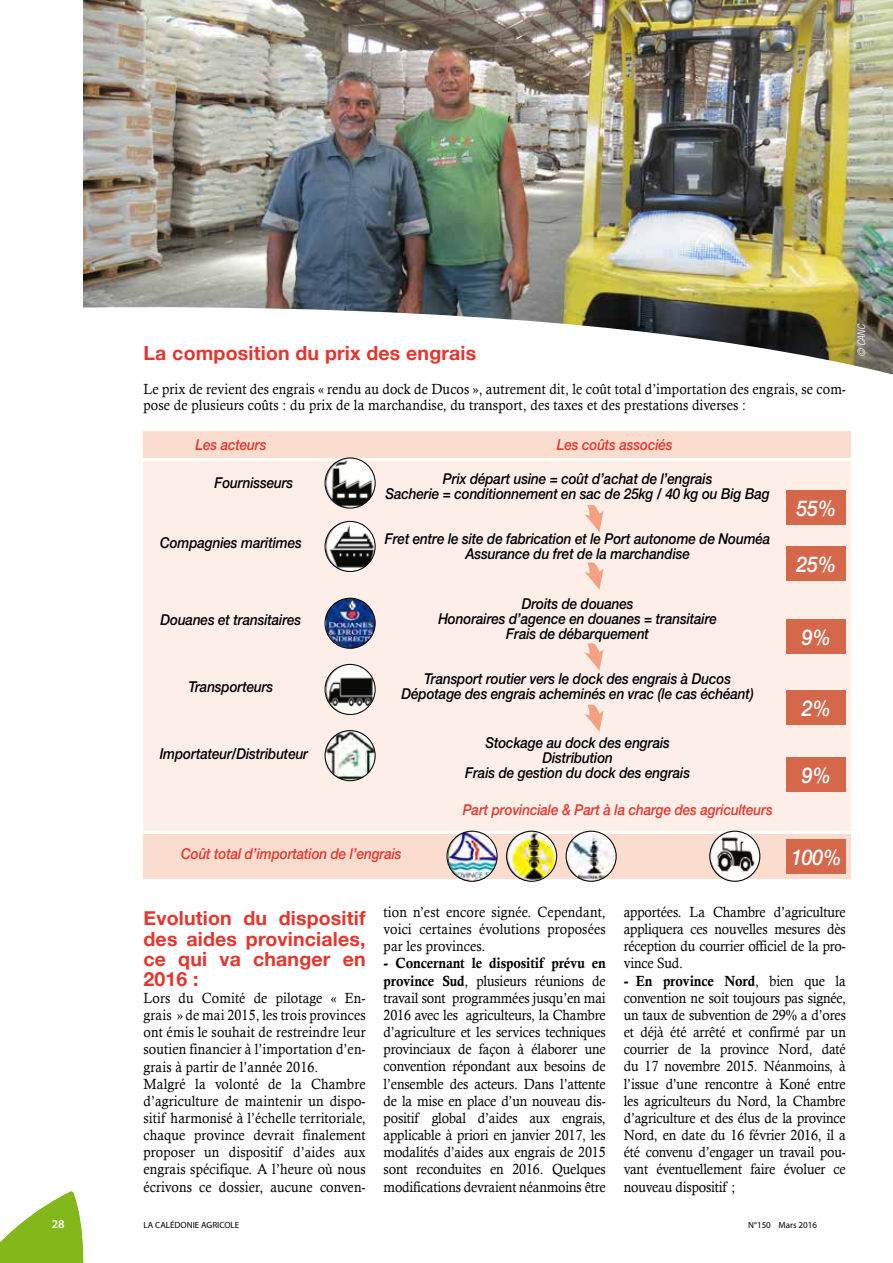
<style>
.page{position:relative;width:893px;height:1263px;background:#fff}
.page>*{position:absolute;margin:0;border:0;box-sizing:border-box;transform-origin:0 0}
.t1{font:italic 500 21.75px "Helvetica Neue";letter-spacing:-.01em;color:#fff;scale:.9 1}
.t2{font:700 19.5px/20.1px "Helvetica Neue";letter-spacing:.01em;color:#e5352d;text-align:justify}
.t3{font:italic 500 15px/15px "Helvetica Neue";letter-spacing:-.01em;color:#000;text-align:center;scale:.9 1}
.t4{font:italic 500 15px "Helvetica Neue";letter-spacing:-.01em;color:#e5352d;scale:.9 1}
.t5{font:14.7px/17.1px "Calisto";letter-spacing:.01em;color:#000;text-align:justify;scale:.93 1}
.t6{font:14.7px "Calis MT Bol";letter-spacing:-.01em;color:#000;scale:.93 1}
.t7{font:600 12px "Myriad Pro";color:#fff}
.t8{font:italic 300 condensed 10.5px "Helvetica Neue";color:#fff}
.t9{font:9px "Myriad Pro";color:#000}
.s1{font-family:"Calis MT Bol"}
.s2{font-family:"Calisto"}
</style>
<div class="page">
<img style="left:83px;top:0;width:810px;height:283px">
<svg style="left:83px;top:283px;width:810px;height:185px"></svg>
<svg style="left:0;top:1191px;width:84px;height:72px"></svg>
<div style="left:144px;top:834px;width:707px;height:45px;background:#fbddd0"></div>
<div style="left:144px;top:431px;width:707px;height:26px;background:#fbddd0"></div>
<div style="left:144px;top:461px;width:707px;height:370px;background:#fdeee7"></div>
<div style="left:787px;top:490px;width:59px;height:35px;background:#d5674b"></div>
<div style="left:787px;top:546px;width:59px;height:35px;background:#d5674b"></div>
<div style="left:787px;top:619px;width:59px;height:35px;background:#d5674b"></div>
<div style="left:787px;top:690px;width:59px;height:35px;background:#d5674b"></div>
<div style="left:787px;top:757px;width:59px;height:35px;background:#d5674b"></div>
<div style="left:787px;top:839px;width:59px;height:34px;background:#d5674b"></div>
<img style="left:326px;top:731px;width:49px;height:50px">
<div style="left:324px;top:730px;width:52px;height:51px;border:1px solid #000;border-radius:50%"></div>
<img style="left:448px;top:831px;width:49px;height:49px">
<div style="left:446px;top:831px;width:52px;height:51px;border:1px solid #000;border-radius:50%"></div>
<img style="left:508px;top:831px;width:49px;height:50px">
<div style="left:506px;top:831px;width:51px;height:51px;border:1px solid #000;border-radius:50%"></div>
<img style="left:567px;top:831px;width:49px;height:50px">
<div style="left:566px;top:831px;width:51px;height:51px;border:1px solid #000;border-radius:50%"></div>
<img style="left:711px;top:831px;width:49px;height:50px">
<div style="left:709px;top:831px;width:51px;height:51px;border:1px solid #000;border-radius:50%"></div>
<img style="left:326px;top:664px;width:49px;height:50px">
<div style="left:324px;top:664px;width:52px;height:51px;border:1px solid #000;border-radius:50%"></div>
<img style="left:326px;top:598px;width:49px;height:49px">
<div style="left:324px;top:598px;width:52px;height:51px;border:1px solid #000;border-radius:50%"></div>
<img style="left:326px;top:521px;width:49px;height:50px">
<div style="left:324px;top:521px;width:52px;height:51px;border:1px solid #000;border-radius:50%"></div>
<img style="left:326px;top:458px;width:49px;height:49px">
<div style="left:324px;top:457px;width:52px;height:52px;border:1px solid #000;border-radius:50%"></div>
<svg style="left:584px;top:505px;width:19px;height:27px"></svg>
<svg style="left:584px;top:562px;width:19px;height:28px"></svg>
<svg style="left:584px;top:643px;width:19px;height:27px"></svg>
<svg style="left:584px;top:705px;width:19px;height:27px"></svg>
<h2 class="t2" style="left:144px;top:342px;width:334px">La composition du prix des engrais</h2>
<p class="t5" style="left:144px;top:380px;width:757px;line-height:16.5px">Le prix de revient des engrais « rendu au dock de Ducos », autrement dit, le coût total d’importation des engrais, se com&shy;pose de plusieurs coûts : du prix de la marchandise, du transport, des taxes et des prestations diverses :</p>
<p class="t4" style="left:195px;top:436px;width:80px">Les acteurs</p>
<p class="t4" style="left:557px;top:436px;width:130px">Les coûts associés</p>
<p class="t3" style="left:386px;top:471px;width:429px">Prix départ usine = coût d’achat de l’engrais<br>Sacherie = conditionnement en sac de 25kg / 40 kg ou Big Bag</p>
<p class="t3" style="left:160px;top:535px;width:159px">Compagnies maritimes</p>
<p class="t3" style="left:385px;top:531px;width:430px">Fret entre le site de fabrication et le Port autonome de Nouméa<br>Assurance du fret de la marchandise</p>
<p class="t3" style="left:215px;top:475px;width:89px">Fournisseurs</p>
<p class="t3" style="left:161px;top:612px;width:158px">Douanes et transitaires</p>
<p class="t3" style="left:438px;top:596px;width:311px">Droits de douanes<br>Honoraires d’agence en douanes = transitaire<br>Frais de débarquement</p>
<p class="t3" style="left:188px;top:679px;width:96px">Transporteurs</p>
<p class="t3" style="left:402px;top:671px;width:393px">Transport routier vers le dock des engrais à Ducos<br>Dépotage des engrais acheminés en vrac (le cas échéant)</p>
<p class="t3" style="left:160px;top:746px;width:167px">Importateur/Distributeur</p>
<p class="t3" style="left:465px;top:735px;width:251px">Stockage au dock des engrais<br>Distribution<br>Frais de gestion du dock des engrais</p>
<p class="t4" style="left:463px;top:801px;width:346px">Part provinciale &amp; Part à la charge des agriculteurs</p>
<h1 class="t1" style="left:796px;top:495px;width:46px">55%</h1>
<h1 class="t1" style="left:796px;top:551px;width:46px">25%</h1>
<h1 class="t1" style="left:802px;top:624px;width:34px">9%</h1>
<h1 class="t1" style="left:802px;top:696px;width:34px">2%</h1>
<h1 class="t1" style="left:802px;top:763px;width:34px">9%</h1>
<p class="t8" style="left:855px;top:357px;width:35px;rotate:-90deg">© CANC</p>
<p class="t4" style="left:181px;top:845px;width:246px">Coût total d’importation de l’engrais</p>
<h1 class="t1" style="left:791px;top:844px;width:58px">100%</h1>
<h2 class="t2" style="left:144px;top:907px;width:224px">Evolution du dispositif des aides provinciales, ce qui va changer en 2016 :</h2>
<p class="t5" style="left:144px;top:989px;width:240px;text-align:left">Lors du Comité de pilotage « En&shy;grais » de mai 2015, les trois provinces ont émis le souhait de restreindre leur soutien financier à l’importation d’en&shy;grais à partir de l’année 2016.<br>Malgré la volonté de la Chambre d’agriculture de maintenir un dispo&shy;sitif harmonisé à l’échelle territoriale, chaque province devrait finalement proposer un dispositif d’aides aux engrais spécifique. A l’heure où nous écrivons ce dossier, aucune conven-</p>
<p class="t5" style="left:384px;top:903px;width:240px">tion n’est encore signée. Cependant, voici certaines évolutions proposées par les provinces.</p>
<p class="t6" style="left:384px;top:955px;width:240px">- Concernant le dispositif prévu en</p>
<p class="t5" style="left:384px;top:972px;width:240px"><span class="s1">province Sud</span>, plusieurs réunions de travail sont programmées jusqu’en mai 2016 avec les agriculteurs, la Chambre d’agriculture et les services techniques provinciaux de façon à élaborer une convention répondant aux besoins de l’ensemble des acteurs. Dans l’attente de la mise en place d’un nouveau dis&shy;positif global d’aides aux engrais, applicable à priori en janvier 2017, les modalités d’aides aux engrais de 2015 sont reconduites en 2016. Quelques modifications devraient néanmoins être</p>
<p class="t5" style="left:624px;top:903px;width:240px">apportées. La Chambre d’agriculture appliquera ces nouvelles mesures dès réception du courrier officiel de la pro&shy;vince Sud.</p>
<p class="t6" style="left:624px;top:972px;width:240px">- En province Nord<span class="s2">, bien que la</span></p>
<p class="t5" style="left:624px;top:989px;width:240px">convention ne soit toujours pas signée, un taux de subvention de 29% a d’ores et déjà été arrêté et confirmé par un courrier de la province Nord, daté du 17 novembre 2015. Néanmoins, à l’issue d’une rencontre à Koné entre les agriculteurs du Nord, la Chambre d’agriculture et des élus de la province Nord, en date du 16 février 2016, il a été convenu d’engager un travail pou&shy;vant éventuellement faire évoluer ce nouveau dispositif ;</p>
<p class="t7" style="left:52px;top:1216px;width:14px">28</p>
<p class="t9" style="left:144px;top:1219px;width:97px">LA CALÉDONIE AGRICOLE</p>
<p class="t9" style="left:748px;top:1219px;width:70px">N°150 Mars 2016</p>
</div>
